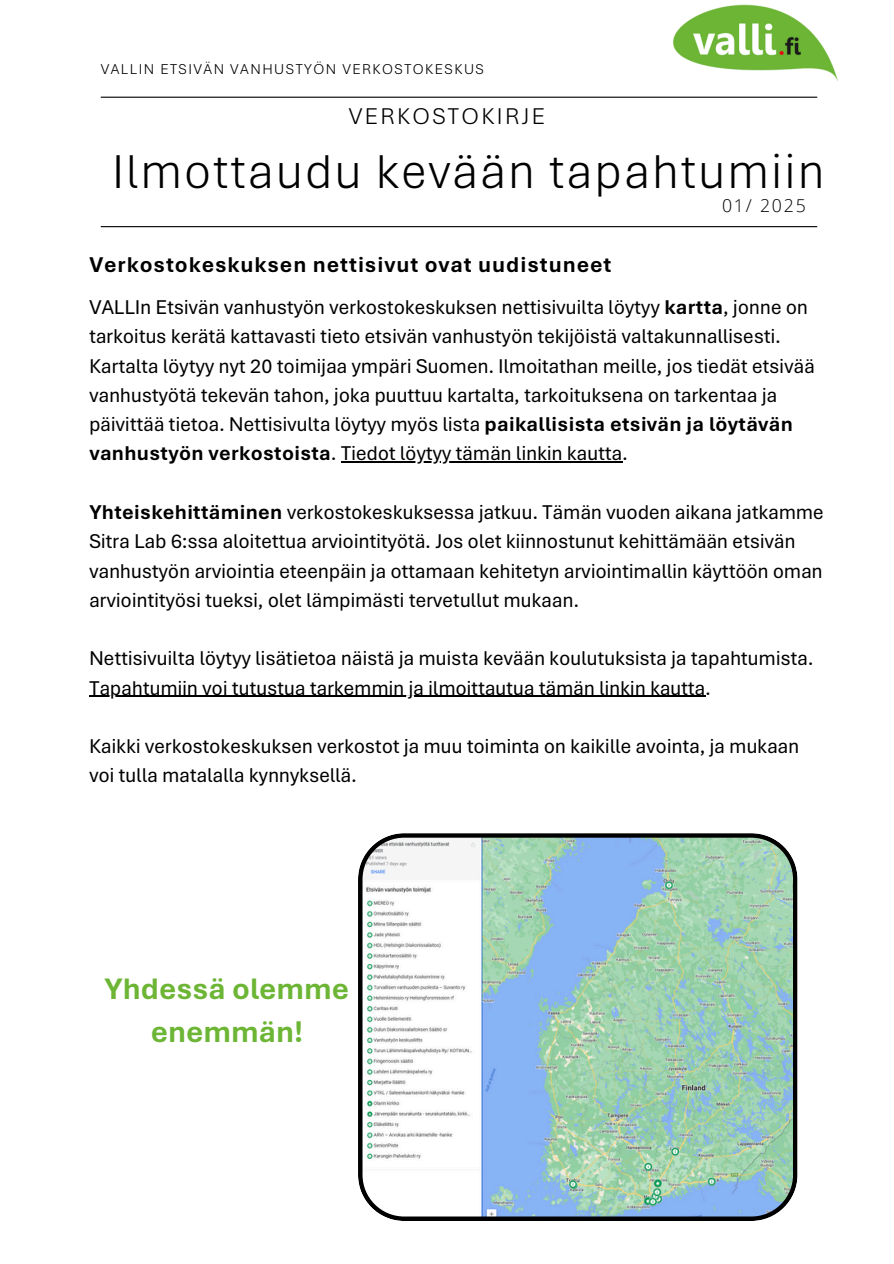
<style>
.page{position:relative;width:894px;height:1264px;background:#fff}
.page>*{position:absolute;margin:0;border:0;box-sizing:border-box;transform-origin:0 0}
.t1{font:300 49.95px "Aptos";letter-spacing:.04em;color:#000}
.t2{font:700 31.2px/42.8px "Aptos";color:#6cb535;text-align:center}
.t3{font:300 24px "Aptos";letter-spacing:.1em;color:#000}
.t4{font:700 22.5px "Aptos";letter-spacing:.04em;color:#000}
.t5{font:21px/29.2px "Aptos Display";letter-spacing:.015em;color:#000}
.t6{font:300 17.7px "Open Sans";letter-spacing:.1em;color:#000}
.t7{font:300 15px "Aptos";letter-spacing:.1em;color:#000}
.s1{font-family:"Aptos";font-weight:700}
</style>
<div class="page">
<hr style="left:101px;top:226px;width:716px;height:1px;background:#000">
<hr style="left:101px;top:97px;width:716px;height:1px;background:#000">
<img style="left:673px;top:4px;width:164px;height:76px">
<svg style="left:358px;top:833px;width:438px;height:387px"></svg>
<hr style="left:341px;top:461px;width:281px;height:2px;background:#000">
<hr style="left:89px;top:695px;width:616px;height:2px;background:#000">
<h1 class="t7" style="left:101px;top:60px;width:384px">VALLIN ETSIVÄN VANHUSTYÖN VERKOSTOKESKUS</h1>
<p class="t3" style="left:349px;top:102px;width:197px">VERKOSTOKIRJE</p>
<p class="t1" style="left:112px;top:141px;width:713px">Ilmottaudu kevään tapahtumiin</p>
<p class="t4" style="left:89px;top:251px;width:523px">Verkostokeskuksen nettisivut ovat uudistuneet</p>
<h3 class="t6" style="left:721px;top:193px;width:85px">01/ 2025</h3>
<h6 class="t5" style="left:89px;top:292px;width:726px">VALLIn Etsivän vanhustyön verkostokeskuksen nettisivuilta löytyy <span class="s1">kartta</span>, jonne on tarkoitus kerätä kattavasti tieto etsivän vanhustyön tekijöistä valtakunnallisesti.<br>Kartalta löytyy nyt 20 toimijaa ympäri Suomen. Ilmoitathan meille, jos tiedät etsivää vanhustyötä tekevän tahon, joka puuttuu kartalta, tarkoituksena on tarkentaa ja päivittää tietoa. Nettisivulta löytyy myös lista <span class="s1">paikallisista etsivän ja löytävän vanhustyön verkostoista</span>. Tiedot löytyy tämän linkin kautta.</h6>
<p class="t5" style="left:89px;top:497px;width:735px"><span class="s1">Yhteiskehittäminen</span> verkostokeskuksessa jatkuu. Tämän vuoden aikana jatkamme Sitra Lab 6:ssa aloitettua arviointityötä. Jos olet kiinnostunut kehittämään etsivän vanhustyön arviointia eteenpäin ja ottamaan kehitetyn arviointimallin käyttöön oman arviointityösi tueksi, olet lämpimästi tervetullut mukaan.</p>
<p class="t5" style="left:89px;top:643px;width:725px">Nettisivuilta löytyy lisätietoa näistä ja muista kevään koulutuksista ja tapahtumista.</p>
<h4 class="t5" style="left:89px;top:673px;width:622px">Tapahtumiin voi tutustua tarkemmin ja ilmoittautua tämän linkin kautta.</h4>
<h4 class="t5" style="left:89px;top:731px;width:711px">Kaikki verkostokeskuksen verkostot ja muu toiminta on kaikille avointa, ja mukaan</h4>
<h5 class="t5" style="left:89px;top:760px;width:269px">voi tulla matalalla kynnyksellä.</h5>
<h5 class="t2" style="left:105px;top:967px;width:246px">Yhdessä olemme enemmän!</h5>
</div>
